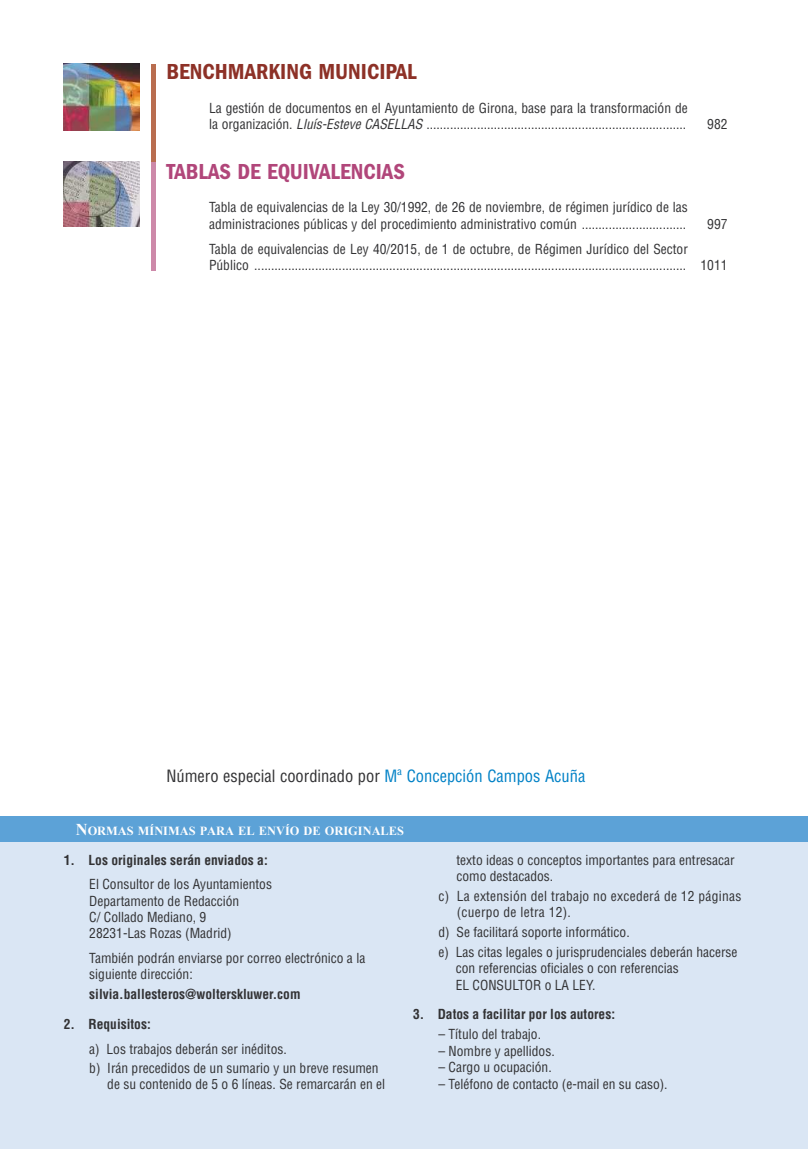
<style>
.page{position:relative;width:808px;height:1149px;background:#fff}
.page>*{position:absolute;margin:0;border:0;box-sizing:border-box;transform-origin:0 0}
.t1{font:22.5px "ITC Franklin Gothic Std Dm Cd";color:#8d3127}
.t2{font:22.5px "ITC Franklin Gothic Std Dm Cd";color:#b1467a}
.t3{font:condensed 16.5px "Helvetica LT Std";color:#323234}
.t4{font:condensed 13.5px/16.2px "Helvetica LT Std";color:#323234}
.t5{font:700 condensed 13.5px "Helvetica LT Std";color:#323234}
.t6{font:condensed 13.5px/16.4px "Helvetica LT Std";letter-spacing:.02em;color:#323234}
.t7{font:700 12.3px "Times New Roman";color:#fefefe}
.s1{font-style:italic}
.s2{color:#0081c6}
.s3{font-size:16.5px}
</style>
<div class="page">
<div style="left:0;top:824px;width:808px;height:324px;background:#dae6f4"></div>
<div style="left:0;top:815px;width:808px;height:26px;background:#5ca2d7"></div>
<hr style="left:151px;top:161px;width:4px;height:110px;background:#cd89a9">
<img style="left:63px;top:161px;width:77px;height:66px">
<img style="left:63px;top:64px;width:77px;height:67px">
<hr style="left:151px;top:64px;width:4px;height:97px;background:#b96d4f">
<h1 class="t1" style="left:166px;top:64px;width:252px">BENCHMARKING MUNICIPAL</h1>
<p class="t4" style="left:209px;top:100px;width:480px">La gestión de documentos en el Ayuntamiento de Girona, base para la transformación de la organización. <span class="s1">Lluís-Esteve CASELLAS</span> .............................................................................</p>
<p class="t4" style="left:707px;top:117px;width:22px">982</p>
<h1 class="t2" style="left:166px;top:163px;width:240px">TABLAS DE EQUIVALENCIAS</h1>
<p class="t4" style="left:209px;top:200px;width:480px">Tabla de equivalencias de la Ley 30/1992, de 26 de noviembre, de régimen jurídico de las administraciones públicas y del procedimiento administrativo común ...............................</p>
<p class="t4" style="left:707px;top:216px;width:22px">997</p>
<p class="t4" style="left:209px;top:241px;width:520px">Tabla de equivalencias de Ley 40/2015, de 1 de octubre, de Régimen Jurídico del Sector<br>Público ................................................................................................................................ 1011</p>
<p class="t3" style="left:166px;top:769px;width:420px">Número especial coordinado por <span class="s2">Mª Concepción Campos Acuña</span></p>
<p class="t7" style="left:76px;top:823px;width:330px"><span class="s3">N</span>ORMAS MÍNIMAS PARA EL ENVÍO DE ORIGINALES</p>
<p class="t5" style="left:64px;top:853px;width:205px">1. Los originales serán enviados a:</p>
<p class="t4" style="left:89px;top:876px;width:184px">El Consultor de los Ayuntamientos<br>Departamento de Redacción<br>C/ Collado Mediano, 9<br>28231-Las Rozas (Madrid)</p>
<p class="t4" style="left:89px;top:950px;width:277px">También podrán enviarse por correo electrónico a la siguiente dirección:</p>
<p class="t5" style="left:89px;top:988px;width:213px">silvia.ballesteros@wolterskluwer.com</p>
<p class="t5" style="left:64px;top:1018px;width:88px">2. Requisitos:</p>
<p class="t4" style="left:89px;top:1039px;width:291px;line-height:19.5px">a) Los trabajos deberán ser inéditos.<br>b) Irán precedidos de un sumario y un breve resumen</p>
<p class="t4" style="left:107px;top:1076px;width:279px">de su contenido de 5 o 6 líneas. Se remarcarán en el</p>
<p class="t4" style="left:456px;top:852px;width:280px">texto ideas o conceptos importantes para entresacar como destacados.</p>
<p class="t6" style="left:457px;top:888px;width:286px;text-indent:-18px">c) La extensión del trabajo no excederá de 12 páginas (cuerpo de letra 12).</p>
<p class="t4" style="left:438px;top:922px;width:301px;line-height:19.8px">d) Se facilitará soporte informático.<br>e) Las citas legales o jurisprudenciales deberán hacerse</p>
<p class="t4" style="left:456px;top:960px;width:224px">con referencias oficiales o con referencias<br>EL CONSULTOR o LA LEY.</p>
<p class="t5" style="left:413px;top:1007px;width:204px">3. Datos a facilitar por los autores:</p>
<p class="t4" style="left:438px;top:1026px;width:104px">– Título del trabajo.</p>
<p class="t4" style="left:438px;top:1043px;width:118px">– Nombre y apellidos.</p>
<p class="t4" style="left:438px;top:1059px;width:115px">– Cargo u ocupación.</p>
<p class="t4" style="left:438px;top:1076px;width:231px">– Teléfono de contacto (e-mail en su caso).</p>
</div>
